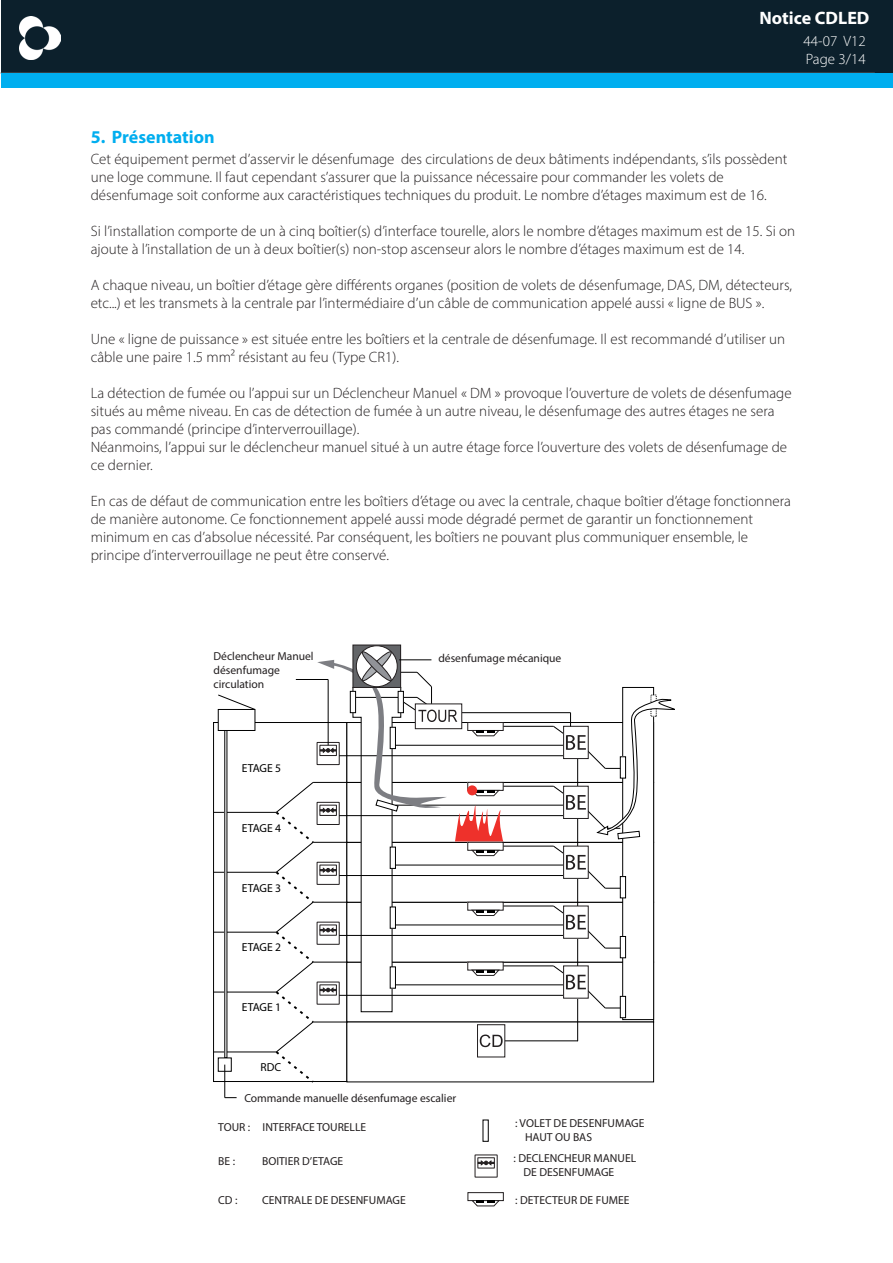
<style>
.page{position:relative;width:893px;height:1263px;background:#fff}
.page>*{position:absolute;margin:0;border:0;box-sizing:border-box;transform-origin:0 0}
.t1{font:700 18px "Myriad Pro";color:#00aeef}
.t2{font:700 18px "Myriad Pro";color:#fff}
.t3{font:300 15px/18px "Myriad Pro";color:#231f20}
.t4{font:300 15px/18px "Myriad Pro";color:#fff}
.t5{font:11.55px/14px "Myriad Pro";color:#231f20}
.t6{font:11.55px "Myriad Pro";color:#000}
</style>
<div class="page">
<div style="left:1px;top:0;width:892px;height:73px;background:#0c202c"></div>
<img style="left:19px;top:16px;width:41px;height:44px">
<div style="left:1px;top:73px;width:892px;height:15px;background:#00aeef"></div>
<div style="left:346px;top:962px;width:308px;height:60px;border:1px solid #000"></div>
<hr style="left:214px;top:1051px;width:62px;height:1px;background:#000">
<hr style="left:214px;top:812px;width:62px;height:1px;background:#000">
<hr style="left:214px;top:872px;width:62px;height:1px;background:#000">
<hr style="left:214px;top:932px;width:62px;height:1px;background:#000">
<hr style="left:214px;top:991px;width:62px;height:1px;background:#000">
<div style="left:623px;top:687px;width:31px;height:332px;background:#fff"></div>
<div style="left:622px;top:687px;width:32px;height:333px;border:1px solid #000"></div>
<div style="left:620px;top:996px;width:6px;height:22px;background:#fff"></div>
<div style="left:620px;top:996px;width:6px;height:22px;border:1px solid #000"></div>
<div style="left:620px;top:936px;width:6px;height:22px;background:#fff"></div>
<div style="left:620px;top:936px;width:6px;height:22px;border:1px solid #000"></div>
<div style="left:620px;top:876px;width:6px;height:22px;background:#fff"></div>
<div style="left:620px;top:876px;width:6px;height:22px;border:1px solid #000"></div>
<div style="left:651px;top:695px;width:5px;height:21px;background:#fff"></div>
<svg style="left:217px;top:694px;width:39px;height:17px"></svg>
<div style="left:218px;top:1057px;width:14px;height:15px;border:1px solid #000"></div>
<div style="left:218px;top:709px;width:37px;height:22px;border:1px solid #000"></div>
<div style="left:482px;top:1119px;width:7px;height:23px;border:1px solid #000"></div>
<svg style="left:475px;top:1155px;width:22px;height:22px"></svg>
<div style="left:475px;top:1155px;width:22px;height:22px;border:1px solid #231f20"></div>
<div style="left:478px;top:1158px;width:16px;height:10px;background:#fff"></div>
<div style="left:478px;top:1157px;width:17px;height:11px;border:1px solid #231f20"></div>
<svg style="left:478px;top:1160px;width:16px;height:6px"></svg>
<hr style="left:502px;top:1040px;width:76px;height:1px;background:#000">
<hr style="left:577px;top:755px;width:1px;height:286px;background:#000">
<hr style="left:503px;top:906px;width:50px;height:1px;background:#000">
<hr style="left:395px;top:925px;width:169px;height:1px;background:#000">
<hr style="left:339px;top:935px;width:229px;height:1px;background:#000">
<hr style="left:503px;top:966px;width:50px;height:1px;background:#000">
<hr style="left:395px;top:984px;width:169px;height:1px;background:#000">
<hr style="left:339px;top:995px;width:229px;height:1px;background:#000">
<hr style="left:503px;top:846px;width:50px;height:1px;background:#000">
<hr style="left:395px;top:865px;width:169px;height:1px;background:#000">
<hr style="left:339px;top:875px;width:229px;height:1px;background:#000">
<hr style="left:503px;top:786px;width:50px;height:1px;background:#000">
<hr style="left:395px;top:805px;width:169px;height:1px;background:#000">
<hr style="left:339px;top:815px;width:229px;height:1px;background:#000">
<hr style="left:503px;top:726px;width:50px;height:1px;background:#000">
<hr style="left:395px;top:745px;width:169px;height:1px;background:#000">
<hr style="left:339px;top:755px;width:229px;height:1px;background:#000">
<svg style="left:553px;top:965px;width:67px;height:44px"></svg>
<svg style="left:553px;top:846px;width:67px;height:43px"></svg>
<svg style="left:553px;top:906px;width:67px;height:43px"></svg>
<hr style="left:442px;top:712px;width:129px;height:1px;background:#000">
<svg style="left:553px;top:698px;width:122px;height:142px"></svg>
<div style="left:353px;top:645px;width:48px;height:42px;background:#636568"></div>
<div style="left:352px;top:644px;width:49px;height:44px;border:1px solid #231f20"></div>
<div style="left:356px;top:646px;width:41px;height:41px;background:#fff;border-radius:50%"></div>
<div style="left:356px;top:645px;width:42px;height:42px;border:1px solid #231f20;border-radius:50%"></div>
<svg style="left:274px;top:651px;width:229px;height:432px"></svg>
<div style="left:468px;top:1192px;width:36px;height:9px;border:1px solid #231f20"></div>
<svg style="left:471px;top:1200px;width:29px;height:6px"></svg>
<div style="left:467px;top:785px;width:10px;height:10px;background:#ee312b;border-radius:50%"></div>
<hr style="left:224px;top:1064px;width:1px;height:34px;background:#000">
<hr style="left:328px;top:679px;width:1px;height:66px;background:#000">
<svg style="left:225px;top:1097px;width:12px;height:1px"></svg>
<hr style="left:296px;top:679px;width:32px;height:1px;background:#000">
<hr style="left:399px;top:660px;width:32px;height:1px;background:#000">
<p class="t1" style="left:91px;top:125px;width:125px">5. Présentation</p>
<p class="t2" style="left:759px;top:6px;width:111px">Notice CDLED</p>
<p class="t4" style="left:804px;top:32px;width:64px">44-07 V12<br>Page 3/14</p>
<p class="t3" style="left:91px;top:150px;width:698px">Cet équipement permet d’asservir le désenfumage des circulations de deux bâtiments indépendants, s’ils possèdent une loge commune. Il faut cependant s’assurer que la puissance nécessaire pour commander les volets de désenfumage soit conforme aux caractéristiques techniques du produit. Le nombre d’étages maximum est de 16.</p>
<p class="t3" style="left:91px;top:222px;width:706px">Si l’installation comporte de un à cinq boîtier(s) d’interface tourelle, alors le nombre d’étages maximum est de 15. Si on ajoute à l’installation de un à deux boîtier(s) non-stop ascenseur alors le nombre d’étages maximum est de 14.</p>
<p class="t3" style="left:91px;top:276px;width:703px">A chaque niveau, un boîtier d’étage gère différents organes (position de volets de désenfumage, DAS, DM, détecteurs, etc...) et les transmets à la centrale par l’intermédiaire d’un câble de communication appelé aussi « ligne de BUS ».</p>
<p class="t3" style="left:91px;top:330px;width:696px">Une « ligne de puissance » est située entre les boîtiers et la centrale de désenfumage. Il est recommandé d’utiliser un câble une paire 1.5 mm² résistant au feu (Type CR1).</p>
<p class="t3" style="left:91px;top:384px;width:702px">La détection de fumée ou l’appui sur un Déclencheur Manuel « DM » provoque l’ouverture de volets de désenfumage situés au même niveau. En cas de détection de fumée à un autre niveau, le désenfumage des autres étages ne sera pas commandé (principe d’interverrouillage).<br>Néanmoins, l’appui sur le déclencheur manuel situé à un autre étage force l’ouverture des volets de désenfumage de ce dernier.</p>
<p class="t3" style="left:91px;top:492px;width:702px">En cas de défaut de communication entre les boîtiers d’étage ou avec la centrale, chaque boîtier d’étage fonctionnera de manière autonome. Ce fonctionnement appelé aussi mode dégradé permet de garantir un fonctionnement minimum en cas d’absolue nécessité. Par conséquent, les boîtiers ne pouvant plus communiquer ensemble, le principe d’interverrouillage ne peut être conservé.</p>
<p class="t5" style="left:214px;top:649px;width:102px">Déclencheur Manuel désenfumage circulation</p>
<p class="t5" style="left:438px;top:651px;width:125px">désenfumage mécanique</p>
<p class="t6" style="left:242px;top:761px;width:41px">ETAGE 5</p>
<p class="t6" style="left:242px;top:821px;width:41px">ETAGE 4</p>
<p class="t6" style="left:242px;top:880px;width:41px">ETAGE 3</p>
<p class="t6" style="left:242px;top:940px;width:41px">ETAGE 2</p>
<p class="t6" style="left:242px;top:1000px;width:41px">ETAGE 1</p>
<p class="t6" style="left:260px;top:1060px;width:22px">RDC</p>
<p class="t5" style="left:244px;top:1091px;width:213px">Commande manuelle désenfumage escalier</p>
<p class="t5" style="left:218px;top:1119px;width:150px">TOUR : INTERFACE TOURELLE</p>
<p class="t5" style="left:218px;top:1154px;width:18px">BE :</p>
<p class="t5" style="left:262px;top:1154px;width:83px">BOITIER D’ETAGE</p>
<p class="t5" style="left:218px;top:1193px;width:21px">CD :</p>
<p class="t5" style="left:262px;top:1193px;width:145px">CENTRALE DE DESENFUMAGE</p>
<p class="t5" style="left:525px;top:1116px;width:121px;text-indent:-10px">: VOLET DE DESENFUMAGE<br>HAUT OU BAS</p>
<p class="t5" style="left:523px;top:1151px;width:114px;text-indent:-10px">: DECLENCHEUR MANUEL<br>DE DESENFUMAGE</p>
<p class="t5" style="left:515px;top:1193px;width:116px">: DETECTEUR DE FUMEE</p>
</div>
